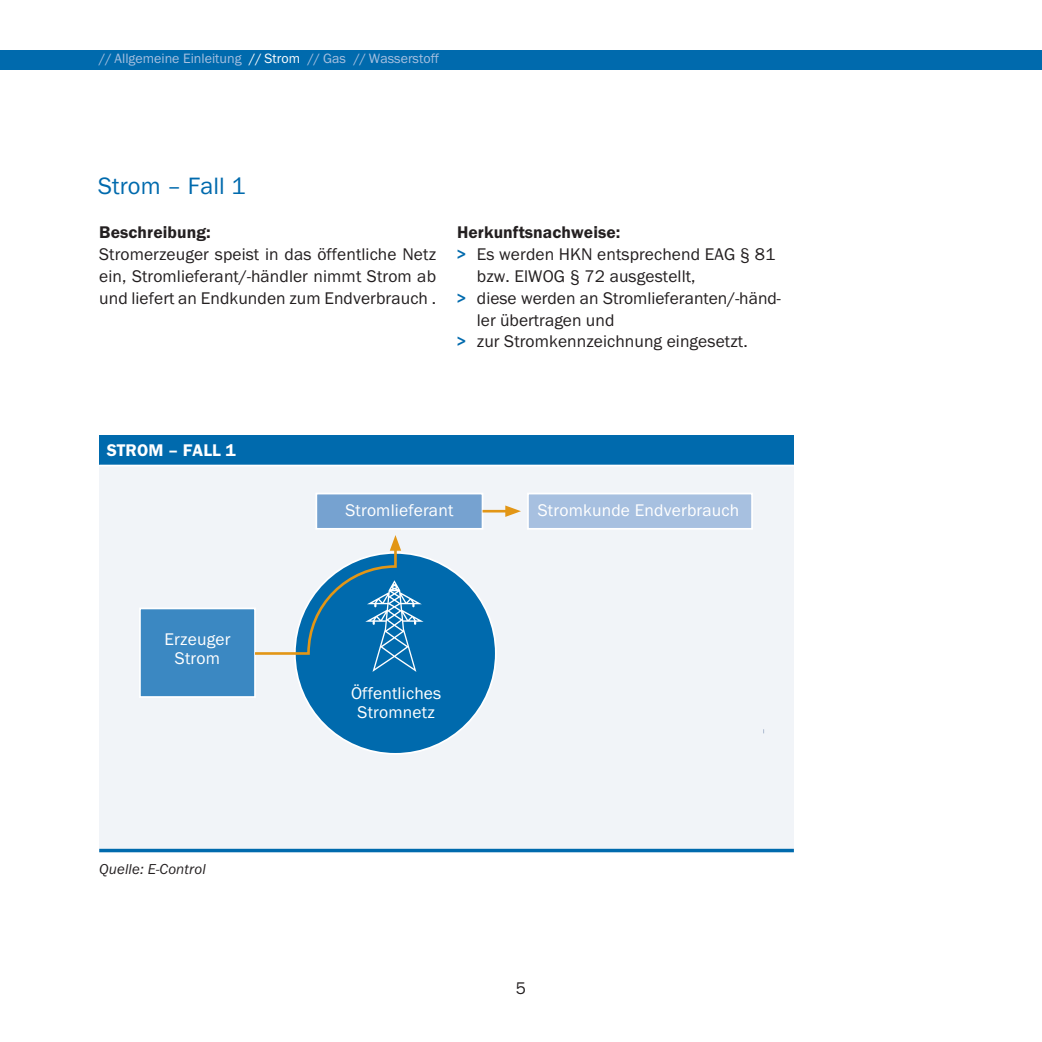
<style>
.page{position:relative;width:1042px;height:1042px;background:#fff}
.page>*{position:absolute;margin:0;border:0;box-sizing:border-box;transform-origin:0 0}
.t1{font:24.5px "Franklin Got Itc T";letter-spacing:.005em;color:#006aad}
.t2{font:17.5px/21.9px "Franklin Got Itc T";letter-spacing:.005em;color:#231f20;text-align:justify}
.t3{font:17.5px/19.2px "Franklin Got Itc T";letter-spacing:.01em;color:#fff;text-align:center}
.t4{font:600 17.5px "Franklin Got Itc T";letter-spacing:.005em;color:#231f20}
.t5{font:600 17.5px "Franklin Got Itc T";letter-spacing:.005em;color:#fff}
.t6{font:italic 14.88px "Franklin Got Itc T";letter-spacing:.01em;color:#231f20}
.t7{font:14px "Franklin Got Itc T";color:#a7c0e0}
.s1{color:#fff}
.s2{font-weight:500;color:#006aad}
</style>
<div class="page">
<div style="left:0;top:50px;width:1042px;height:19px;background:#006aad"></div>
<div style="left:99px;top:463px;width:695px;height:389px;background:#f1f4f8"></div>
<div style="left:99px;top:435px;width:695px;height:30px;background:#006aad"></div>
<hr style="left:99px;top:849px;width:695px;height:3px;background:#006aad">
<hr style="left:99px;top:465px;width:695px;height:1px;background:#fff">
<div style="left:315px;top:493px;width:168px;height:37px;background:#76a2d0;border:2px solid #fff"></div>
<div style="left:139px;top:607px;width:117px;height:91px;background:#3b88c2;border:2px solid #fff"></div>
<div style="left:527px;top:493px;width:226px;height:37px;background:#a7c0e0;border:2px solid #fff"></div>
<hr style="left:482px;top:510px;width:28px;height:2px;background:#e29616">
<svg style="left:505px;top:505px;width:16px;height:12px"></svg>
<div style="left:295px;top:553px;width:201px;height:201px;background:#006aad;border-radius:50%"></div>
<svg style="left:252px;top:535px;width:171px;height:137px"></svg>
<p class="t7" style="left:99px;top:51px;width:341px">// Allgemeine Einleitung <span class="s1">// Strom</span> // Gas // Wasserstoff</p>
<h1 class="t1" style="left:98px;top:173px;width:149px">Strom – Fall 1</h1>
<p class="t4" style="left:99px;top:222px;width:113px">Beschreibung:</p>
<p class="t2" style="left:99px;top:243px;width:338px">Stromerzeuger speist in das öffentliche Netz ein, Stromlieferant/-händler nimmt Strom ab und liefert an Endkunden zum Endverbrauch .</p>
<p class="t4" style="left:457px;top:222px;width:165px">Herkunftsnachweise:</p>
<p class="t2" style="left:457px;top:243px;width:320px"><span class="s2">&gt;</span> Es werden HKN entsprechend EAG § 81</p>
<p class="t2" style="left:477px;top:265px;width:220px">bzw. ElWOG § 72 ausgestellt,</p>
<p class="t2" style="left:457px;top:287px;width:325px"><span class="s2">&gt;</span> diese werden an Stromlieferanten/-händ-</p>
<p class="t2" style="left:477px;top:309px;width:139px">ler übertragen und</p>
<p class="t2" style="left:457px;top:330px;width:292px"><span class="s2">&gt;</span> zur Stromkennzeichnung eingesetzt.</p>
<p class="t5" style="left:107px;top:440px;width:131px">STROM – FALL 1</p>
<p class="t3" style="left:164px;top:629px;width:67px">Erzeuger<br>Strom</p>
<p class="t6" style="left:99px;top:861px;width:108px">Quelle: E-Control</p>
<p class="t3" style="left:345px;top:500px;width:110px">Stromlieferant</p>
<p class="t3" style="left:538px;top:500px;width:203px">Stromkunde Endverbrauch</p>
<p class="t3" style="left:351px;top:683px;width:92px">Öffentliches<br>Stromnetz</p>
<p class="t2" style="left:516px;top:976px;width:12px">5</p>
</div>
